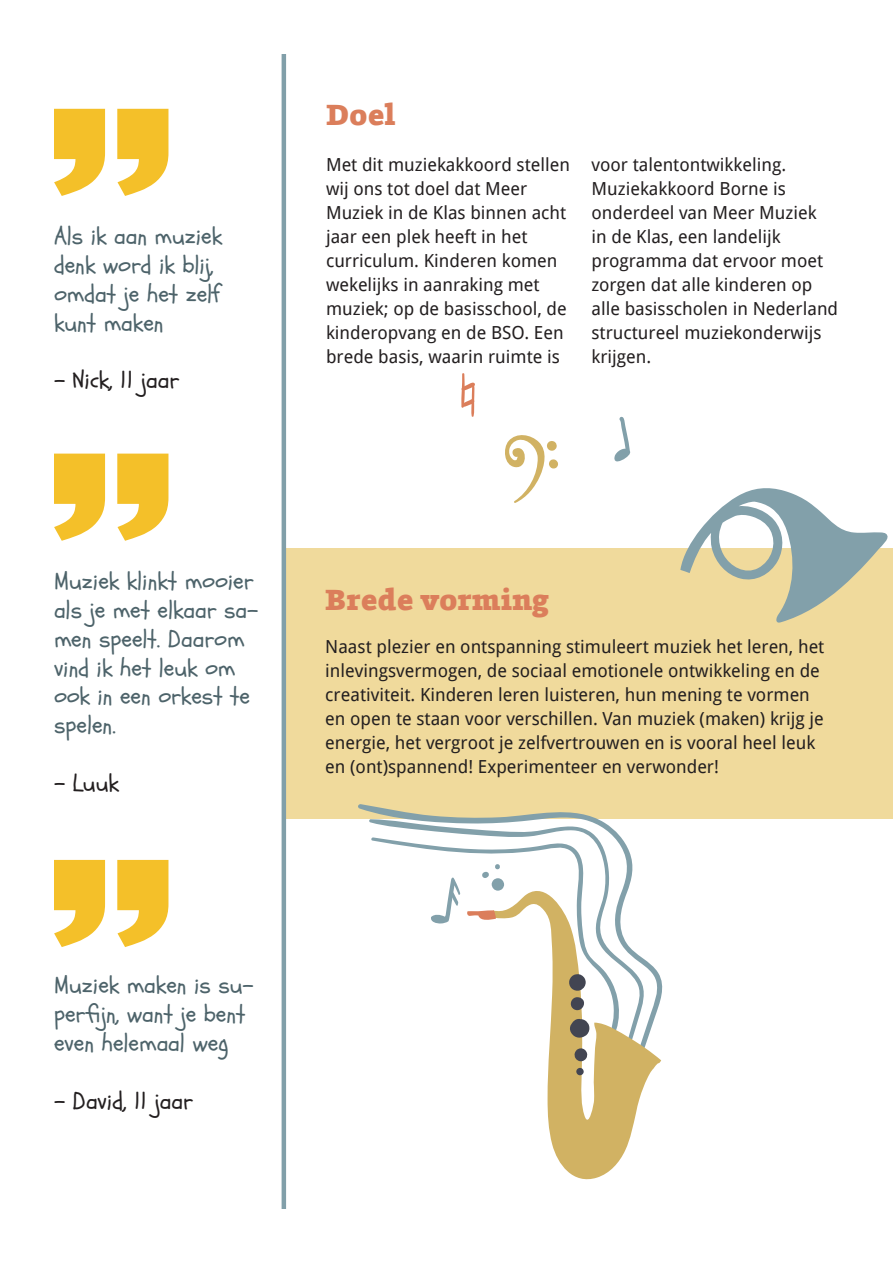
<style>
.page{position:relative;width:893px;height:1263px;background:#fff}
.page>*{position:absolute;margin:0;border:0;box-sizing:border-box;transform-origin:0 0}
.t1{font:900 30px "Foro W01";color:#db7e5b}
.t2{font:24px/28.8px "Schoolbell";color:#4d636a}
.t3{font:24px "Schoolbell";color:#231f20}
.t4{font:18px/24px "Droid Sans";color:#231f20}
</style>
<div class="page">
<div style="left:286px;top:548px;width:607px;height:271px;background:#f0da9c"></div>
<svg style="left:54px;top:109px;width:114px;height:87px"></svg>
<svg style="left:54px;top:454px;width:114px;height:87px"></svg>
<svg style="left:54px;top:860px;width:114px;height:87px"></svg>
<svg style="left:680px;top:488px;width:208px;height:135px"></svg>
<hr style="left:282px;top:54px;width:4px;height:1155px;background:#819fa9">
<svg style="left:614px;top:416px;width:17px;height:46px"></svg>
<svg style="left:505px;top:435px;width:53px;height:68px"></svg>
<svg style="left:461px;top:373px;width:14px;height:44px"></svg>
<svg style="left:358px;top:804px;width:305px;height:193px"></svg>
<svg style="left:369px;top:819px;width:278px;height:178px"></svg>
<svg style="left:370px;top:837px;width:252px;height:160px"></svg>
<svg style="left:493px;top:881px;width:168px;height:299px"></svg>
<svg style="left:569px;top:974px;width:17px;height:17px"></svg>
<svg style="left:569px;top:997px;width:15px;height:13px"></svg>
<svg style="left:570px;top:1019px;width:20px;height:19px"></svg>
<svg style="left:574px;top:1048px;width:13px;height:13px"></svg>
<div style="left:576px;top:1068px;width:8px;height:7px;background:#424552;border-radius:50%"></div>
<svg style="left:466px;top:910px;width:30px;height:12px"></svg>
<h2 class="t2" style="left:54px;top:223px;width:170px">Als ik aan muziek denk word ik blij, omdat je het zelf kunt maken</h2>
<h2 class="t3" style="left:54px;top:365px;width:127px">- Nick, 11 jaar</h2>
<h1 class="t1" style="left:326px;top:98px;width:71px">Doel</h1>
<p class="t4" style="left:326px;top:152px;width:245px">Met dit muziekakkoord stellen wij ons tot doel dat Meer<br>Muziek in de Klas binnen acht jaar een plek heeft in het curriculum. Kinderen komen wekelijks in aanraking met muziek; op de basisschool, de kinderopvang en de BSO. Een brede basis, waarin ruimte is</p>
<p class="t4" style="left:591px;top:152px;width:248px">voor talentontwikkeling.<br>Muziekakkoord Borne is onderdeel van Meer Muziek<br>in de Klas, een landelijk programma dat ervoor moet zorgen dat alle kinderen op alle basisscholen in Nederland structureel muziekonderwijs krijgen.</p>
<h2 class="t2" style="left:54px;top:567px;width:206px">Muziek klinkt mooier als je met elkaar sa&shy;men speelt. Daarom vind ik het leuk om ook in een orkest te spelen.</h2>
<h2 class="t3" style="left:54px;top:767px;width:66px">- Luuk</h2>
<h1 class="t1" style="left:325px;top:583px;width:225px">Brede vorming</h1>
<p class="t4" style="left:325px;top:634px;width:501px">Naast plezier en ontspanning stimuleert muziek het leren, het inlevingsvermogen, de sociaal emotionele ontwikkeling en de creativiteit. Kinderen leren luisteren, hun mening te vormen en open te staan voor verschillen. Van muziek (maken) krijg je energie, het vergroot je zelfvertrouwen en is vooral heel leuk en (ont)spannend! Experimenteer en verwonder!</p>
<h2 class="t2" style="left:54px;top:971px;width:201px">Muziek maken is su&shy;perfijn, want je bent even helemaal weg</h2>
<h2 class="t3" style="left:54px;top:1085px;width:140px">- David, 11 jaar</h2>
</div>
